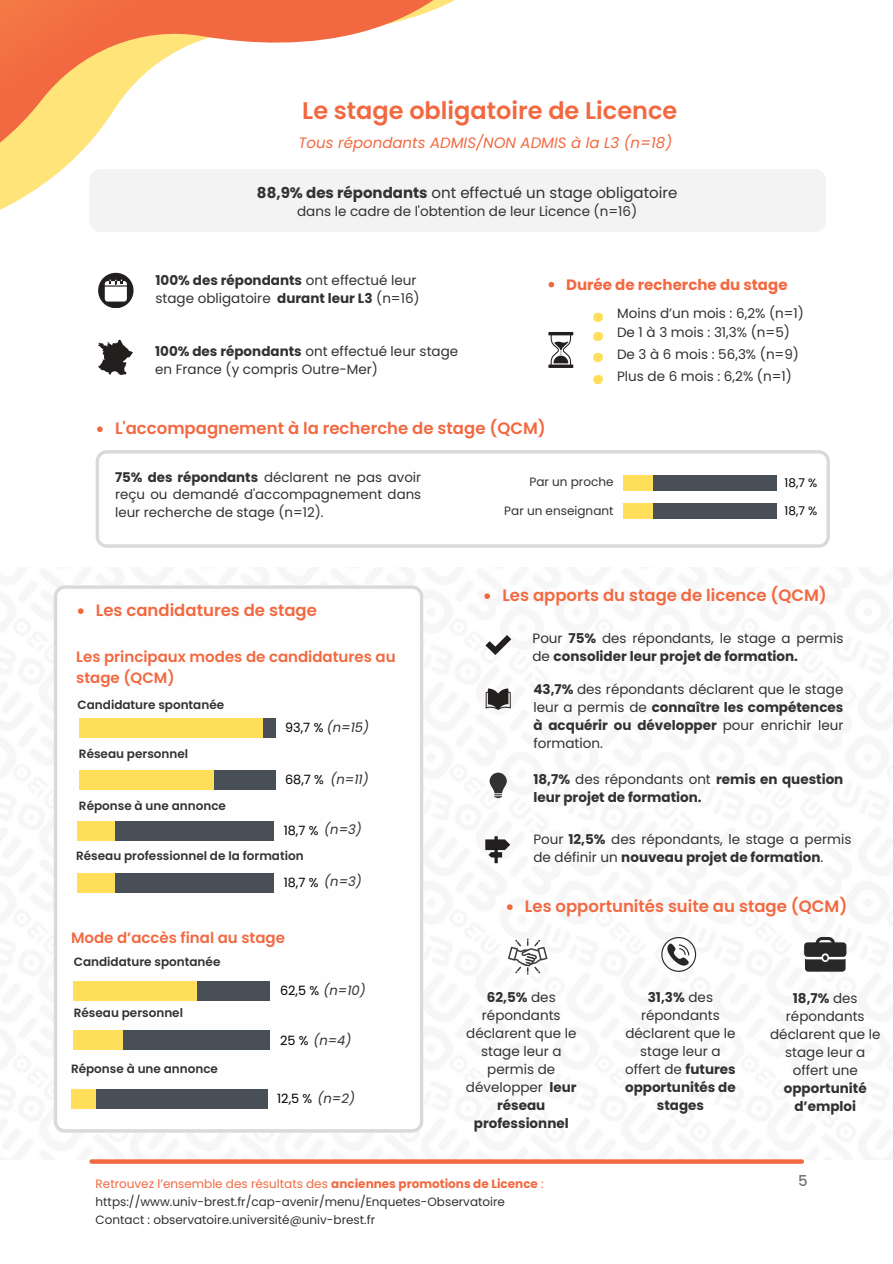
<style>
.page{position:relative;width:893px;height:1264px;background:#fff}
.page>*{position:absolute;margin:0;border:0;box-sizing:border-box;transform-origin:0 0}
.t1{font:600 24px "Poppins";color:#f26941}
.t2{font:600 16.5px "Poppins";color:#f26941}
.t3{font:600 15px/20.2px "Poppins";color:#f26941}
.t4{font:15px "Poppins";color:#323232}
.t5{font:italic 15px "Poppins";color:#f26941}
.t6{font:700 15px "Poppins";color:#f26941}
.t7{font:500 15px "Poppins";color:#737373}
.t8{font:13.5px/18px "Poppins";color:#323232}
.t9{font:700 13.5px/18px "Poppins";color:#323232}
.t10{font:13.35px/17.9px "Poppins";color:#323232;text-align:justify}
.t11{font:italic 13.2px "Poppins";color:#323232}
.t12{font:12.75px "Poppins";color:#000}
.t13{font:600 12px "Poppins";color:#323232}
.t14{font:12px "Poppins";color:#323232}
.t15{font:12px "Poppins";color:#f26941}
.t16{font:12px "Poppins";color:#000}
.s1{font-weight:700}
.s2{font-style:normal;font-size:12.75px;color:#000}
.s3{font-style:italic;font-size:13.2px;color:#323232}
.s4{font-weight:400}
</style>
<div class="page">
<svg style="left:0;top:0;width:552px;height:375px"></svg>
<svg style="left:92px;top:1159px;width:709px;height:4px;fill:#f26941"></svg>
<svg style="left:98px;top:273px;width:35px;height:35px"></svg>
<svg style="left:98px;top:340px;width:35px;height:34px"></svg>
<svg style="left:96px;top:450px;width:733px;height:97px"></svg>
<div style="left:89px;top:169px;width:737px;height:63px;background:#f3f3f3;border-radius:11px"></div>
<svg style="left:97px;top:426px;width:6px;height:6px"></svg>
<svg style="left:54px;top:585px;width:369px;height:547px"></svg>
<svg style="left:548px;top:332px;width:25px;height:36px"></svg>
<svg style="left:548px;top:282px;width:6px;height:5px"></svg>
<svg style="left:593px;top:313px;width:10px;height:9px"></svg>
<svg style="left:593px;top:332px;width:10px;height:9px"></svg>
<svg style="left:593px;top:353px;width:10px;height:9px"></svg>
<div style="left:623px;top:475px;width:153px;height:15px;background:#494f56"></div>
<div style="left:623px;top:475px;width:29px;height:15px;background:#ffde59"></div>
<div style="left:623px;top:503px;width:153px;height:15px;background:#494f56"></div>
<div style="left:623px;top:503px;width:29px;height:15px;background:#ffde59"></div>
<div style="left:79px;top:718px;width:196px;height:20px;background:#494f56"></div>
<div style="left:79px;top:718px;width:184px;height:20px;background:#ffde59"></div>
<div style="left:79px;top:770px;width:196px;height:20px;background:#494f56"></div>
<div style="left:79px;top:770px;width:135px;height:20px;background:#ffde59"></div>
<div style="left:78px;top:821px;width:196px;height:19px;background:#494f56"></div>
<div style="left:78px;top:821px;width:36px;height:19px;background:#ffde59"></div>
<div style="left:74px;top:981px;width:196px;height:19px;background:#494f56"></div>
<div style="left:74px;top:981px;width:122px;height:19px;background:#ffde59"></div>
<div style="left:74px;top:1030px;width:196px;height:20px;background:#494f56"></div>
<div style="left:74px;top:1030px;width:49px;height:20px;background:#ffde59"></div>
<div style="left:71px;top:1089px;width:196px;height:19px;background:#494f56"></div>
<div style="left:71px;top:1089px;width:25px;height:19px;background:#ffde59"></div>
<svg style="left:78px;top:608px;width:6px;height:6px"></svg>
<svg style="left:485px;top:635px;width:26px;height:20px"></svg>
<svg style="left:485px;top:688px;width:26px;height:21px"></svg>
<svg style="left:489px;top:772px;width:17px;height:26px"></svg>
<svg style="left:485px;top:836px;width:25px;height:27px"></svg>
<svg style="left:484px;top:593px;width:6px;height:6px"></svg>
<svg style="left:507px;top:904px;width:5px;height:6px"></svg>
<svg style="left:661px;top:937px;width:35px;height:34px"></svg>
<svg style="left:508px;top:938px;width:39px;height:36px"></svg>
<svg style="left:593px;top:375px;width:10px;height:9px"></svg>
<div style="left:78px;top:873px;width:196px;height:19px;background:#494f56"></div>
<div style="left:78px;top:873px;width:36px;height:19px;background:#ffde59"></div>
<svg style="left:804px;top:937px;width:42px;height:34px"></svg>
<p class="t1" style="left:302px;top:94px;width:376px">Le stage obligatoire de Licence</p>
<h4 class="t5" style="left:298px;top:132px;width:375px">Tous répondants ADMIS/NON ADMIS à la L3 (n=18)</h4>
<p class="t4" style="left:257px;top:182px;width:422px"><span class="s1">88,9% des répondants</span> ont effectué un stage obligatoire</p>
<p class="t8" style="left:297px;top:202px;width:341px">dans le cadre de l'obtention de leur Licence (n=16)</p>
<h4 class="t8" style="left:155px;top:271px;width:266px"><span class="s1">100% des répondants</span> ont effectué leur stage obligatoire <span class="s1">durant leur L3</span> (n=16)</h4>
<p class="t8" style="left:155px;top:342px;width:304px"><span class="s1">100% des répondants</span> ont effectué leur stage en France (y compris Outre-Mer)</p>
<h3 class="t2" style="left:115px;top:417px;width:432px">L'accompagnement à la recherche de stage (QCM)</h3>
<h4 class="t6" style="left:566px;top:274px;width:223px">Durée de recherche du stage</h4>
<p class="t8" style="left:617px;top:304px;width:188px">Moins d’un mois : 6,2% (n=1)</p>
<h4 class="t8" style="left:617px;top:324px;width:174px">De 1 à 3 mois : 31,3% (n=5)</h4>
<p class="t8" style="left:617px;top:345px;width:183px">De 3 à 6 mois : 56,3% (n=9)</p>
<h4 class="t8" style="left:617px;top:367px;width:176px">Plus de 6 mois : 6,2% (n=1)</h4>
<h1 class="t10" style="left:115px;top:468px;width:307px"><span class="s1">75% des répondants</span> déclarent ne pas avoir reçu ou demandé d'accompagnement dans leur recherche de stage (n=12).</h1>
<p class="t2" style="left:96px;top:599px;width:223px">Les candidatures de stage</p>
<p class="t3" style="left:76px;top:647px;width:321px">Les principaux modes de candidatures au stage (QCM)</p>
<h4 class="t13" style="left:78px;top:696px;width:148px">Candidature spontanée</h4>
<h3 class="t13" style="left:79px;top:745px;width:111px">Réseau personnel</h3>
<h4 class="t13" style="left:79px;top:797px;width:148px">Réponse à une annonce</h4>
<h5 class="t11" style="left:285px;top:718px;width:85px"><span class="s2">93,7 %</span> (n=15)</h5>
<h4 class="t11" style="left:330px;top:770px;width:40px">(n=11)</h4>
<p class="t12" style="left:285px;top:771px;width:40px">68,7 %</p>
<h3 class="t12" style="left:284px;top:821px;width:80px">18,7 % <span class="s3">(n=3)</span></h3>
<h5 class="t13" style="left:76px;top:847px;width:229px">Réseau professionnel de la formation</h5>
<p class="t12" style="left:284px;top:873px;width:36px">18,7 %</p>
<p class="t11" style="left:324px;top:872px;width:39px">(n=3)</p>
<p class="t3" style="left:71px;top:927px;width:215px">Mode d’accès final au stage</p>
<p class="t13" style="left:74px;top:953px;width:148px">Candidature spontanée</p>
<h4 class="t13" style="left:74px;top:1004px;width:111px">Réseau personnel</h4>
<h4 class="t13" style="left:71px;top:1060px;width:148px">Réponse à une annonce</h4>
<h4 class="t11" style="left:280px;top:980px;width:87px"><span class="s2">62,5 %</span> (n=10)</h4>
<p class="t11" style="left:280px;top:1030px;width:73px"><span class="s2">25 %</span> (n=4)</p>
<h4 class="t12" style="left:277px;top:1090px;width:79px">12,5 % <span class="s3">(n=2)</span></h4>
<h3 class="t14" style="left:529px;top:474px;width:86px">Par un proche</h3>
<p class="t16" style="left:784px;top:474px;width:34px">18,7 %</p>
<p class="t14" style="left:504px;top:502px;width:111px">Par un enseignant</p>
<p class="t16" style="left:784px;top:502px;width:34px">18,7 %</p>
<h5 class="t2" style="left:502px;top:584px;width:326px">Les apports du stage de licence (QCM)</h5>
<h3 class="t9" style="left:532px;top:629px;width:312px"><span class="s4">Pour</span> 75% <span class="s4">des répondants, le stage a permis de</span> consolider leur projet de formation.</h3>
<h2 class="t8" style="left:533px;top:680px;width:311px;text-align:justify"><span class="s1">43,7%</span> des répondants déclarent que le stage leur a permis de <span class="s1">connaître les compétences à acquérir ou développer</span> pour enrichir leur formation.</h2>
<h5 class="t9" style="left:533px;top:770px;width:311px">18,7% <span class="s4">des répondants ont</span> remis en question leur projet de formation.</h5>
<h4 class="t8" style="left:533px;top:830px;width:319px">Pour <span class="s1">12,5%</span> des répondants, le stage a permis de définir un <span class="s1">nouveau projet de formation</span>.</h4>
<h4 class="t2" style="left:525px;top:894px;width:324px">Les opportunités suite au stage (QCM)</h4>
<h5 class="t8" style="left:466px;top:988px;width:112px;text-align:center"><span class="s1">62,5%</span> des répondants déclarent que le stage leur a permis de développer <span class="s1">leur réseau</span></h5>
<h4 class="t9" style="left:474px;top:1114px;width:96px">professionnel</h4>
<h5 class="t8" style="left:625px;top:988px;width:112px;text-align:center"><span class="s1">31,3%</span> des répondants déclarent que le stage leur a offert de <span class="s1">futures opportunités de stages</span></h5>
<h4 class="t8" style="left:770px;top:989px;width:112px;text-align:center"><span class="s1">18,7%</span> des répondants déclarent que le stage leur a offert une <span class="s1">opportunité d’emploi</span></h4>
<h4 class="t15" style="left:96px;top:1174px;width:449px">Retrouvez l’ensemble des résultats des <span class="s1">anciennes promotions de Licence</span> :</h4>
<h2 class="t14" style="left:96px;top:1192px;width:411px">https://www.univ-brest.fr/cap-avenir/menu/Enquetes-Observatoire</h2>
<h5 class="t14" style="left:96px;top:1210px;width:281px">Contact : observatoire.université@univ-brest.fr</h5>
<p class="t7" style="left:798px;top:1170px;width:11px">5</p>
</div>
